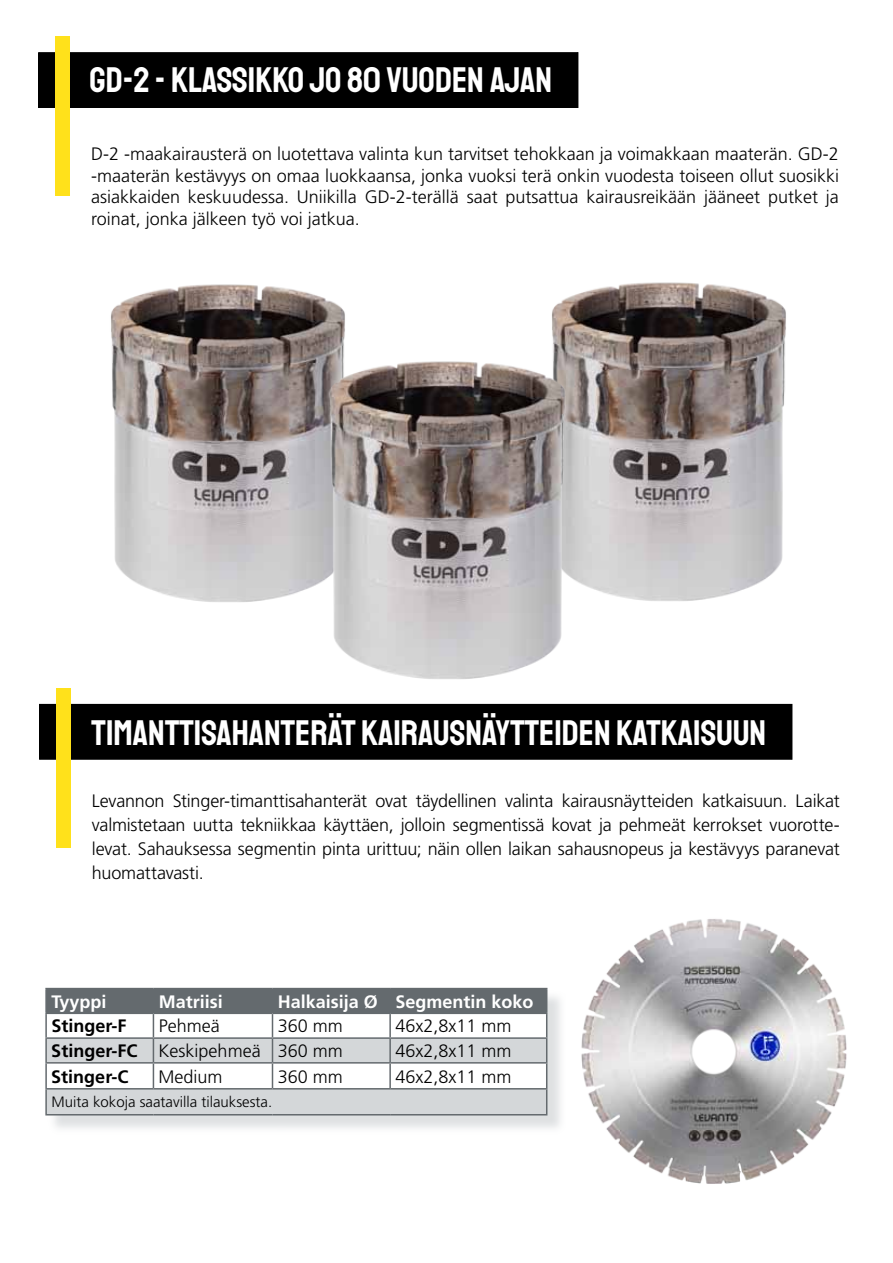
<style>
.page{position:relative;width:893px;height:1263px;background:#fff}
.page>*{position:absolute;margin:0;border:0;box-sizing:border-box;transform-origin:0 0}
.t1{font:36px "Staatliches";color:#fff}
.t2{font:300 18px/21.6px "Frutiger LT";color:#000;text-align:justify}
.t3{font:700 18px "Frutiger LT";color:#fff}
.t4{font:700 18px "Frutiger LT";color:#000}
.t5{font:300 15px "Frutiger LT";color:#000}
.s1{font-weight:700}
</style>
<div class="page">
<div style="left:39px;top:53px;width:539px;height:54px;background:#000"></div>
<div style="left:38px;top:52px;width:540px;height:56px;border:1px solid #000"></div>
<div style="left:55px;top:36px;width:15px;height:160px;background:#ffe11b"></div>
<div style="left:40px;top:704px;width:752px;height:55px;background:#000"></div>
<div style="left:39px;top:704px;width:753px;height:56px;border:1px solid #000"></div>
<div style="left:56px;top:688px;width:15px;height:159px;background:#ffe11b"></div>
<div style="left:48px;top:990px;width:518px;height:144px;background:#d4d7d9;opacity:.75"></div>
<hr style="left:45px;top:988px;width:108px;height:1px;background:#646a6e">
<hr style="left:45px;top:989px;width:2px;height:23px;background:#646a6e">
<hr style="left:45px;top:1012px;width:108px;height:2px;background:#646a6e">
<hr style="left:45px;top:1014px;width:2px;height:23px;background:#646a6e">
<hr style="left:45px;top:1037px;width:108px;height:2px;background:#646a6e">
<hr style="left:45px;top:1039px;width:2px;height:23px;background:#646a6e">
<hr style="left:45px;top:1062px;width:108px;height:1px;background:#646a6e">
<hr style="left:45px;top:1063px;width:2px;height:25px;background:#646a6e">
<hr style="left:45px;top:1088px;width:108px;height:1px;background:#646a6e">
<hr style="left:45px;top:1089px;width:2px;height:25px;background:#646a6e">
<hr style="left:45px;top:1114px;width:108px;height:1px;background:#646a6e">
<svg style="left:46px;top:988px;width:501px;height:127px"></svg>
<img style="left:581px;top:919px;width:266px;height:265px">
<img style="left:111px;top:284px;width:234px;height:318px">
<img style="left:552px;top:282px;width:234px;height:319px">
<img style="left:319px;top:345px;width:257px;height:334px">
<h1 class="t1" style="left:90px;top:56px;width:464px">GD-2 - KLASSIKKO JO 80 VUODEN AJAN</h1>
<p class="t2" style="left:91px;top:143px;width:749px">D-2 -maakairausterä on luotettava valinta kun tarvitset tehokkaan ja voimakkaan maaterän. GD-2 -maaterän kestävyys on omaa luokkaansa, jonka vuoksi terä onkin vuodesta toiseen ollut suosikki asiakkaiden keskuudessa. Uniikilla GD-2-terällä saat putsattua kairausreikään jääneet putket ja roinat, jonka jälkeen työ voi jatkua.</p>
<h1 class="t1" style="left:92px;top:708px;width:676px">TIMANTTISAHANTERÄT KAIRAUSNÄYTTEIDEN KATKAISUUN</h1>
<p class="t2" style="left:92px;top:789px;width:749px;line-height:24px">Levannon Stinger-timanttisahanterät ovat täydellinen valinta kairausnäytteiden katkaisuun. Laikat valmistetaan uutta tekniikkaa käyttäen, jolloin segmentissä kovat ja pehmeät kerrokset vuorotte&shy;levat. Sahauksessa segmentin pinta urittuu; näin ollen laikan sahausnopeus ja kestävyys paranevat huomattavasti.</p>
<p class="t3" style="left:51px;top:991px;width:57px">Tyyppi</p>
<p class="t3" style="left:159px;top:991px;width:66px">Matriisi</p>
<p class="t3" style="left:278px;top:991px;width:257px">Halkaisija Ø Segmentin koko</p>
<p class="t4" style="left:51px;top:1016px;width:77px">Stinger-F</p>
<p class="t2" style="left:159px;top:1016px;width:63px">Pehmeä</p>
<p class="t2" style="left:278px;top:1016px;width:67px">360 mm</p>
<p class="t2" style="left:395px;top:1016px;width:118px">46x2,8x11 mm</p>
<p class="t2" style="left:51px;top:1040px;width:293px"><span class="s1">Stinger-FC</span> Keskipehmeä 360 mm</p>
<p class="t2" style="left:395px;top:1040px;width:118px">46x2,8x11 mm</p>
<p class="t4" style="left:51px;top:1066px;width:79px">Stinger-C</p>
<p class="t2" style="left:159px;top:1066px;width:66px">Medium</p>
<p class="t2" style="left:278px;top:1066px;width:67px">360 mm</p>
<p class="t2" style="left:395px;top:1066px;width:118px">46x2,8x11 mm</p>
<p class="t5" style="left:51px;top:1094px;width:222px">Muita kokoja saatavilla tilauksesta.</p>
</div>
